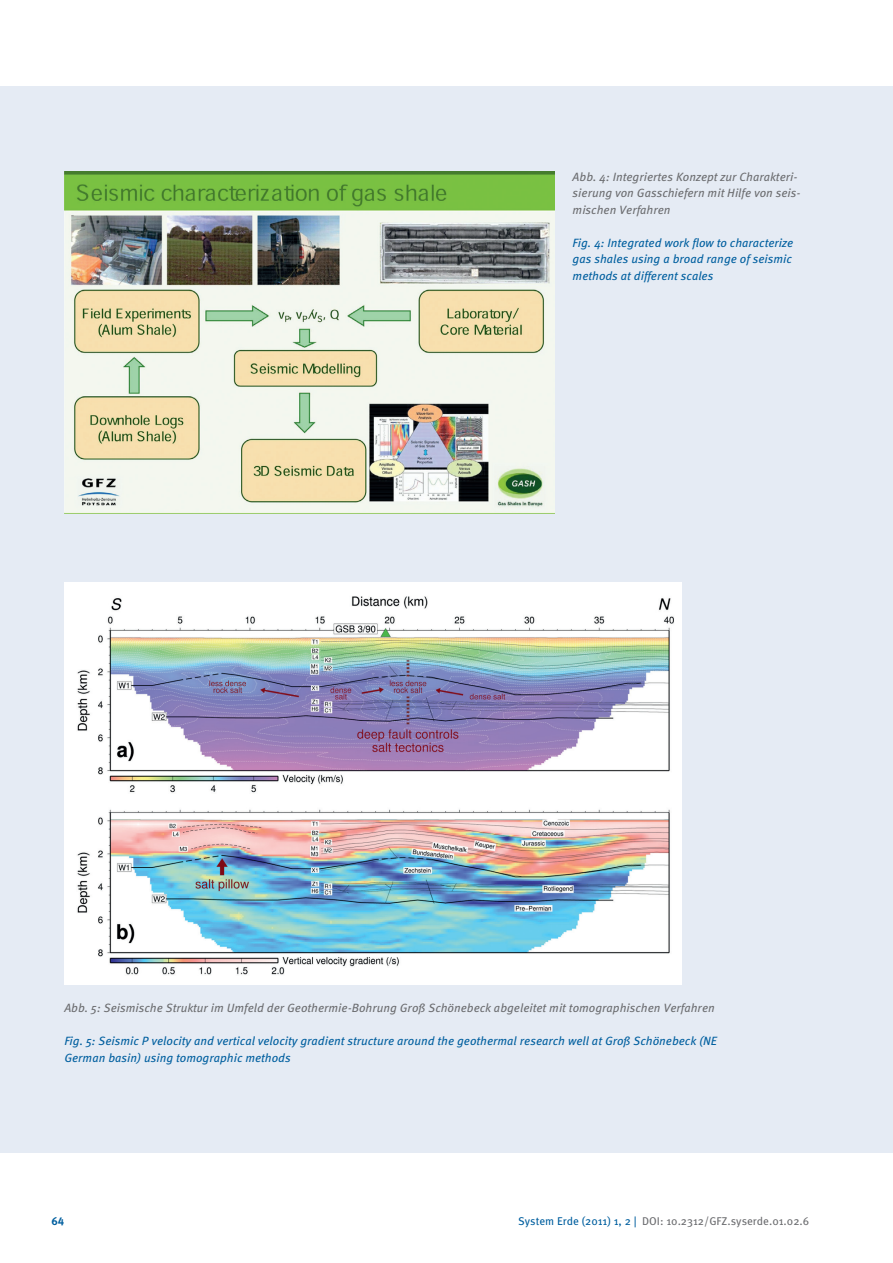
<style>
.page{position:relative;width:893px;height:1263px;background:#fff}
.page>*{position:absolute;margin:0;border:0;box-sizing:border-box;transform-origin:0 0}
.t1{font:italic 12px/16.5px "Meta Pro";color:#005f9f;text-align:justify}
.t2{font:italic 12px/16.5px "Meta Pro";color:#6c6d70}
.t3{font:11.25px "Meta Pro";color:#6c6d70}
.t4{font:700 11.25px "Meta Pro";color:#005f9f}
.s1{color:#005f9f}
</style>
<div class="page">
<div style="left:0;top:86px;width:893px;height:1067px;background:#e5ebf4"></div>
<img style="left:65px;top:172px;width:489px;height:341px">
<div style="left:64px;top:582px;width:617px;height:403px;background:#fff"></div>
<img style="left:77px;top:596px;width:597px;height:379px">
<p class="t2" style="left:572px;top:168px;width:230px">Abb. 4: Integriertes Konzept zur Charakteri&shy;sierung von Gasschiefern mit Hilfe von seis&shy;mischen Verfahren</p>
<p class="t1" style="left:572px;top:234px;width:222px">Fig. 4: Integrated work flow to characterize gas shales using a broad range of seismic methods at different scales</p>
<p class="t2" style="left:64px;top:1000px;width:652px">Abb. 5: Seismische Struktur im Umfeld der Geothermie-Bohrung Groß Schönebeck abgeleitet mit tomographischen Verfahren</p>
<p class="t1" style="left:64px;top:1033px;width:654px">Fig. 5: Seismic P velocity and vertical velocity gradient structure around the geothermal research well at Groß Schönebeck (NE<br>German basin) using tomographic methods</p>
<p class="t4" style="left:51px;top:1214px;width:14px">64</p>
<p class="t3" style="left:518px;top:1214px;width:293px"><span class="s1">System Erde (2011) 1, 2 |</span> DOI: 10.2312/GFZ.syserde.01.02.6</p>
</div>
